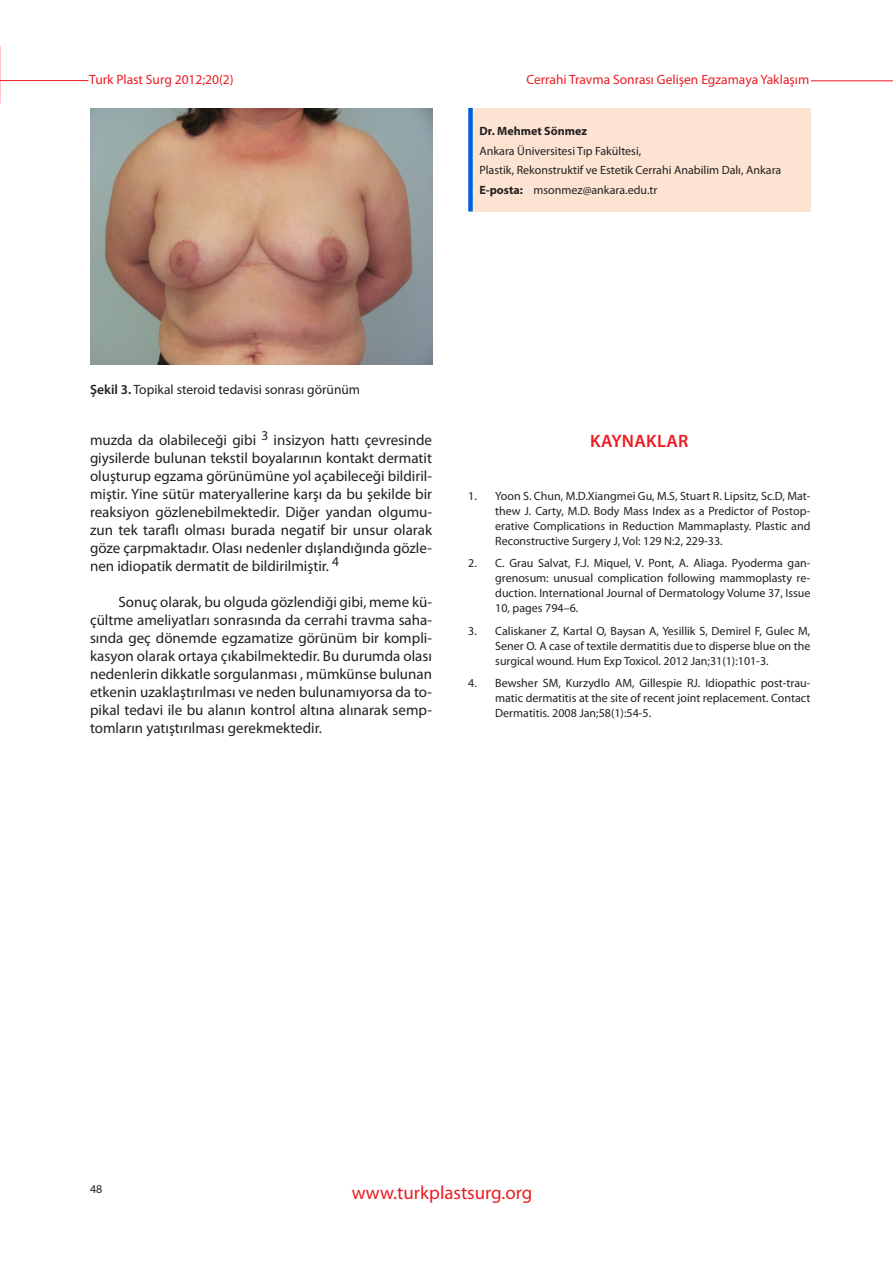
<style>
.page{position:relative;width:893px;height:1263px;background:#fff}
.page>*{position:absolute;margin:0;border:0;box-sizing:border-box;transform-origin:0 0}
.Metin{font:18.9px "Myriad Pro";color:#ec1c23}
.Metin_Başlığı{font:600 18px "Myriad Pro";letter-spacing:.02em;color:#ec1c23}
.Metin-2{font:15px/18px "Myriad Pro";color:#231f20;text-align:justify}
.Metin-3{font:13.5px "Myriad Pro";color:#ec1c23}
.tablo_satır2_ve_resi{font:13.5px "Myriad Pro";color:#231f20}
.Kaynaklar{font:12px/15px "Myriad Pro";color:#231f20;text-align:justify}
.Adres{font:12px "Myriad Pro";color:#231f20}
.Adres-2{font:700 12px "Myriad Pro";color:#231f20}
.Başlık_ingilizce{font:12px "Myriad Pro";color:#231f20}
.s1{font-weight:700}
.s2{font-weight:600}
</style>
<div class="page">
<hr style="left:811px;top:81px;width:82px;height:1px;background:#ec1c23">
<hr style="left:0;top:80px;width:88px;height:1px;background:#ec1c23">
<div style="left:470px;top:108px;width:341px;height:104px;background:#fde4d2"></div>
<div style="left:468px;top:108px;width:5px;height:103px;background:#0061da"></div>
<img style="left:90px;top:108px;width:342px;height:257px">
<p class="Metin-3" style="left:89px;top:71px;width:146px">Turk Plast Surg 2012;20(2)</p>
<p class="Metin-3" style="left:526px;top:72px;width:284px">Cerrahi Travma Sonrası Gelişen Egzamaya Yaklaşım</p>
<p class="Adres-2" style="left:479px;top:123px;width:109px">Dr. Mehmet Sönmez</p>
<p class="Adres" style="left:479px;top:143px;width:163px">Ankara Üniversitesi Tıp Fakültesi,</p>
<p class="Adres" style="left:479px;top:163px;width:303px">Plastik, Rekonstruktif ve Estetik Cerrahi Anabilim Dalı, Ankara</p>
<p class="Adres" style="left:479px;top:182px;width:179px"><span class="s1">E-posta:</span> msonmez@ankara.edu.tr</p>
<p class="tablo_satır2_ve_resi" style="left:90px;top:381px;width:272px"><span class="s2">Şekil 3.</span> Topikal steroid tedavisi sonrası görünüm</p>
<p class="Metin-2" style="left:90px;top:431px;width:344px">muzda da olabileceği gibi <sup>3</sup> insizyon hattı çevresinde giysilerde bulunan tekstil boyalarının kontakt dermatit oluşturup egzama görünümüne yol açabileceği bildiril&shy;miştir. Yine sütür materyallerine karşı da bu şekilde bir reaksiyon gözlenebilmektedir. Diğer yandan olgumu&shy;zun tek taraflı olması burada negatif bir unsur olarak göze çarpmaktadır. Olası nedenler dışlandığında gözle&shy;nen idiopatik dermatit de bildirilmiştir. <sup>4</sup></p>
<p class="Metin-2" style="left:90px;top:593px;width:344px;text-indent:28px">Sonuç olarak, bu olguda gözlendiği gibi, meme kü&shy;çültme ameliyatları sonrasında da cerrahi travma saha&shy;sında geç dönemde egzamatize görünüm bir kompli&shy;kasyon olarak ortaya çıkabilmektedir. Bu durumda olası nedenlerin dikkatle sorgulanması , mümkünse bulunan etkenin uzaklaştırılması ve neden bulunamıyorsa da to&shy;pikal tedavi ile bu alanın kontrol altına alınarak semp&shy;tomların yatıştırılması gerekmektedir.</p>
<p class="Metin_Başlığı" style="left:590px;top:430px;width:100px">KAYNAKLAR</p>
<p class="Kaynaklar" style="left:495px;top:488px;width:317px;text-indent:-27px">1. Yoon S. Chun, M.D.Xiangmei Gu, M.S, Stuart R. Lipsitz, Sc.D, Mat&shy;thew J. Carty, M.D. Body Mass Index as a Predictor of Postop&shy;erative Complications in Reduction Mammaplasty. Plastic and Reconstructive Surgery J, Vol: 129 N:2, 229-33.</p>
<p class="Kaynaklar" style="left:495px;top:556px;width:317px;text-indent:-27px">2. C. Grau Salvat, F.J. Miquel, V. Pont, A. Aliaga. Pyoderma gan&shy;grenosum: unusual complication following mammoplasty re&shy;duction. International Journal of Dermatology Volume 37, Issue 10, pages 794–6.</p>
<p class="Kaynaklar" style="left:495px;top:623px;width:317px;text-indent:-27px">3. Caliskaner Z, Kartal O, Baysan A, Yesillik S, Demirel F, Gulec M, Sener O. A case of textile dermatitis due to disperse blue on the surgical wound. Hum Exp Toxicol. 2012 Jan;31(1):101-3.</p>
<p class="Kaynaklar" style="left:495px;top:676px;width:317px;text-indent:-27px">4. Bewsher SM, Kurzydlo AM, Gillespie RJ. Idiopathic post-trau&shy;matic dermatitis at the site of recent joint replacement. Contact Dermatitis. 2008 Jan;58(1):54-5.</p>
<p class="Başlık_ingilizce" style="left:90px;top:1181px;width:14px">48</p>
<p class="Metin" style="left:352px;top:1181px;width:182px">www.turkplastsurg.org</p>
</div>
